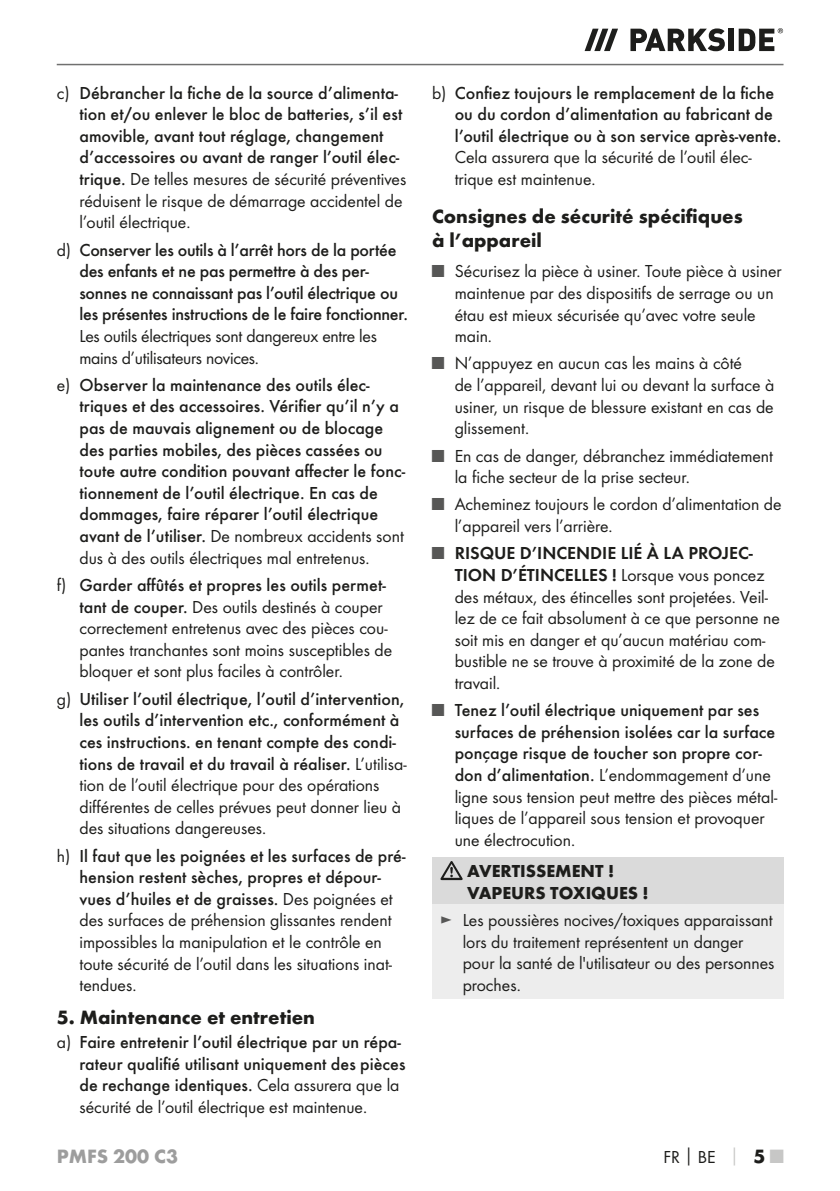
<style>
.page{position:relative;width:840px;height:1191px;background:#fff}
.page>*{position:absolute;margin:0;border:0;box-sizing:border-box;transform-origin:0 0}
.t1{font:700 20px/24px "Futura";color:#1d1d1b}
.t2{font:700 20px "Futura";color:#9d9d9d}
.t3{font:18px/21.6px "Futura Boo";color:#1d1d1b}
.t4{font:500 18px/21.6px "Futura";color:#1d1d1b}
.t5{font:18px/21.6px "Futura Dem";color:#1d1d1b}
.t6{font:700 18px/21.6px "Futura";color:#1d1d1b}
.s1{font-family:"Futura Boo";font-weight:400}
.s2{font-family:"Futura";font-weight:500}
.s3{color:#575756}
.s4{font-family:"Futura Boo";color:#575756}
.s5{font-family:"Futura Boo"}
.s6{font-family:"Futura Boo";font-weight:400;color:#575756}
.s7{font-family:"Futura";font-weight:700}
.s8{font-family:"Futura";font-weight:700;color:#c7c7c6}
.s9{font-family:"Futura";font-weight:700;font-size:20px}
.s10{font-family:"Futura";font-weight:700;font-size:20px;color:#c7c7c6}
</style>
<div class="page">
<hr style="left:57px;top:64px;width:726px;height:1px;background:#70706f">
<svg style="left:584px;top:29px;width:33px;height:22px"></svg>
<svg style="left:630px;top:28px;width:94px;height:23px"></svg>
<div style="left:728px;top:29px;width:5px;height:22px;background:#1d1d1b"></div>
<svg style="left:738px;top:28px;width:44px;height:23px"></svg>
<div style="left:432px;top:856px;width:350px;height:48px;background:#dadada"></div>
<div style="left:432px;top:904px;width:350px;height:95px;background:#ededed"></div>
<svg style="left:440px;top:861px;width:22px;height:19px"></svg>
<p class="t4" style="left:79px;top:83px;width:324px;text-indent:-23px"><span class="s1">c)</span> Débrancher la fiche de la source d’alimenta&shy;tion et/ou enlever le bloc de batteries, s’il est amovible, avant tout réglage, changement d’accessoires ou avant de ranger l’outil élec-</p>
<p class="t3" style="left:79px;top:169px;width:328px"><span class="s2">trique.</span> De telles mesures de sécurité préventives réduisent le risque de démarrage accidentel de l’outil électrique.</p>
<p class="t4" style="left:79px;top:240px;width:330px;text-indent:-23px"><span class="s1">d)</span> Conserver les outils à l’arrêt hors de la portée des enfants et ne pas permettre à des per&shy;sonnes ne connaissant pas l’outil électrique ou les présentes instructions de le faire fonctionner.</p>
<p class="t3" style="left:79px;top:326px;width:299px">Les outils électriques sont dangereux entre les mains d’utilisateurs novices.</p>
<p class="t4" style="left:79px;top:375px;width:327px;text-indent:-23px"><span class="s1">e)</span> Observer la maintenance des outils élec&shy;triques et des accessoires. Vérifier qu’il n’y a pas de mauvais alignement ou de blocage des parties mobiles, des pièces cassées ou toute autre condition pouvant affecter le fonc&shy;tionnement de l’outil électrique. En cas de dommages, faire réparer l’outil électrique</p>
<p class="t3" style="left:79px;top:526px;width:326px"><span class="s2">avant de l’utiliser.</span> De nombreux accidents sont dus à des outils électriques mal entretenus.</p>
<p class="t4" style="left:57px;top:575px;width:330px"><span class="s1">f)</span> Garder affûtés et propres les outils permet-</p>
<p class="t3" style="left:79px;top:596px;width:314px"><span class="s2">tant de couper.</span> Des outils destinés à couper correctement entretenus avec des pièces cou&shy;pantes tranchantes sont moins susceptibles de bloquer et sont plus faciles à contrôler.</p>
<p class="t4" style="left:79px;top:689px;width:328px;text-indent:-23px"><span class="s1">g)</span> Utiliser l’outil électrique, l’outil d’intervention, les outils d’intervention etc., conformément à ces instructions. en tenant compte des condi&shy;tions de travail et du travail à réaliser. <span class="s1">L’utilisa-</span></p>
<p class="t3" style="left:79px;top:775px;width:323px">tion de l’outil électrique pour des opérations différentes de celles prévues peut donner lieu à des situations dangereuses.</p>
<p class="t4" style="left:57px;top:845px;width:350px;text-align:center"><span class="s1">h)</span> Il faut que les poignées et les surfaces de pré&shy;hension restent sèches, propres et dépour-<br>vues d’huiles et de graisses. <span class="s1">Des poignées et</span></p>
<p class="t3" style="left:79px;top:910px;width:314px">des surfaces de préhension glissantes rendent impossibles la manipulation et le contrôle en toute sécurité de l’outil dans les situations inat&shy;tendues.</p>
<p class="t1" style="left:57px;top:1006px;width:259px">5. Maintenance et entretien</p>
<p class="t4" style="left:79px;top:1032px;width:327px;text-indent:-23px"><span class="s1">a)</span> Faire entretenir l’outil électrique par un répa&shy;rateur qualifié utilisant uniquement des pièces de rechange identiques. <span class="s1">Cela assurera que la</span></p>
<p class="t3" style="left:79px;top:1097px;width:289px">sécurité de l’outil électrique est maintenue.</p>
<p class="t4" style="left:454px;top:83px;width:328px;text-indent:-23px"><span class="s1">b)</span> Confiez toujours le remplacement de la fiche ou du cordon d’alimentation au fabricant de l’outil électrique ou à son service après-vente.</p>
<p class="t3" style="left:454px;top:147px;width:298px">Cela assurera que la sécurité de l’outil élec&shy;trique est maintenue.</p>
<p class="t1" style="left:432px;top:206px;width:312px">Consignes de sécurité spécifiques à l’appareil</p>
<p class="t3" style="left:454px;top:261px;width:328px;text-indent:-23px"><span class="s3">■</span> Sécurisez la pièce à usiner. Toute pièce à usiner maintenue par des dispositifs de serrage ou un étau est mieux sécurisée qu’avec votre seule main.</p>
<p class="t3" style="left:454px;top:353px;width:321px;text-indent:-23px"><span class="s3">■</span> N’appuyez en aucun cas les mains à côté<br>de l’appareil, devant lui ou devant la surface à usiner, un risque de blessure existant en cas de glissement.</p>
<p class="t3" style="left:454px;top:445px;width:320px;text-indent:-23px"><span class="s3">■</span> En cas de danger, débranchez immédiatement la fiche secteur de la prise secteur.</p>
<p class="t3" style="left:454px;top:494px;width:328px;text-indent:-23px"><span class="s3">■</span> Acheminez toujours le cordon d’alimentation de l’appareil vers l’arrière.</p>
<p class="t5" style="left:454px;top:543px;width:311px;text-indent:-23px"><span class="s4">■</span> RISQUE D’INCENDIE LIÉ À LA PROJEC-<br>TION D’ÉTINCELLES ! <span class="s5">Lorsque vous poncez</span></p>
<p class="t3" style="left:454px;top:586px;width:326px">des métaux, des étincelles sont projetées. Veil&shy;lez de ce fait absolument à ce que personne ne soit mis en danger et qu’aucun matériau com&shy;bustible ne se trouve à proximité de la zone de travail.</p>
<p class="t4" style="left:454px;top:700px;width:322px;text-indent:-23px"><span class="s6">■</span> Tenez l’outil électrique uniquement par ses surfaces de préhension isolées car la surface ponçage risque de toucher son propre cor-</p>
<p class="t3" style="left:454px;top:765px;width:324px"><span class="s2">don d’alimentation.</span> L’endommagement d’une ligne sous tension peut mettre des pièces métal&shy;liques de l’appareil sous tension et provoquer une électrocution.</p>
<p class="t6" style="left:467px;top:861px;width:183px">AVERTISSEMENT !<br>VAPEURS TOXIQUES !</p>
<p class="t3" style="left:462px;top:910px;width:313px;text-indent:-23px"><span class="s3">►</span> Les poussières nocives/toxiques apparaissant lors du traitement représentent un danger pour la santé de l'utilisateur ou des personnes proches.</p>
<p class="t2" style="left:57px;top:1147px;width:123px">PMFS 200 C3</p>
<p class="t3" style="left:663px;top:1146px;width:121px">FR<span class="s7">│</span>BE <span class="s8">│</span> <span class="s9">5</span> <span class="s10">■</span></p>
</div>
